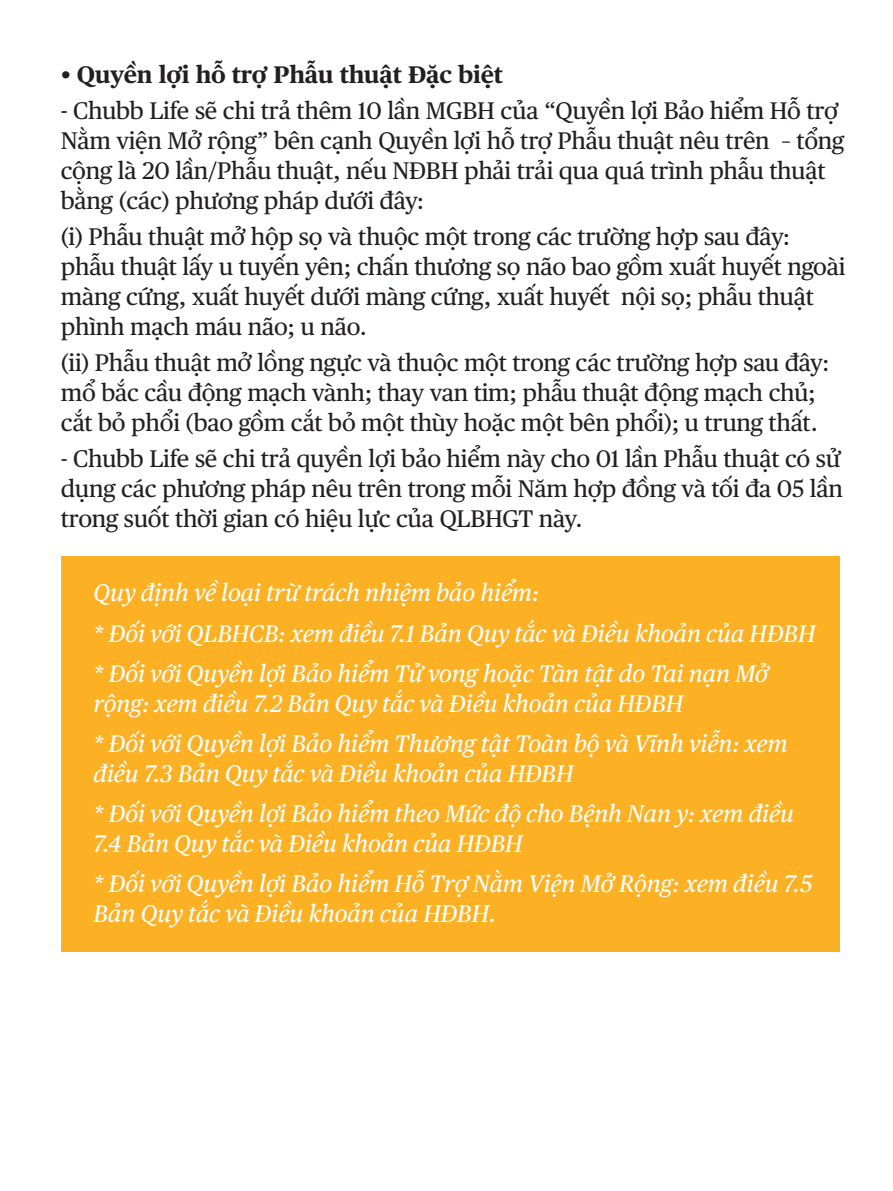
<style>
.page{position:relative;width:893px;height:1191px;background:#fff}
.page>*{position:absolute;margin:0;border:0;box-sizing:border-box;transform-origin:0 0}
.t1{font:24px/30px "Chubb Publico Text VN";letter-spacing:-.01em;color:#231f20}
.t2{font:italic 24px/40px "Chubb Publico Text VN";color:#fff}
.t3{font:700 24px "Chubb Publico Text VN";letter-spacing:-.01em;color:#231f20}
.s1{font-weight:400}
</style>
<div class="page">
<div style="left:61px;top:556px;width:777px;height:395px;background:#fcb124"></div>
<p class="t3" style="left:61px;top:56px;width:443px"><span class="s1">•</span> Quyền lợi hỗ trợ Phẫu thuật Đặc biệt</p>
<p class="t1" style="left:61px;top:94px;width:784px">- Chubb Life sẽ chi trả thêm 10 lần MGBH của “Quyền lợi Bảo hiểm Hỗ trợ Nằm viện Mở rộng” bên cạnh Quyền lợi hỗ trợ Phẫu thuật nêu trên – tổng cộng là 20 lần/Phẫu thuật, nếu NĐBH phải trải qua quá trình phẫu thuật bằng (các) phương pháp dưới đây:</p>
<p class="t1" style="left:61px;top:220px;width:786px">(i) Phẫu thuật mở hộp sọ và thuộc một trong các trường hợp sau đây: phẫu thuật lấy u tuyến yên; chấn thương sọ não bao gồm xuất huyết ngoài màng cứng, xuất huyết dưới màng cứng, xuất huyết nội sọ; phẫu thuật phình mạch máu não; u não.</p>
<p class="t1" style="left:61px;top:346px;width:769px">(ii) Phẫu thuật mở lồng ngực và thuộc một trong các trường hợp sau đây: mổ bắc cầu động mạch vành; thay van tim; phẫu thuật động mạch chủ; cắt bỏ phổi (bao gồm cắt bỏ một thùy hoặc một bên phổi); u trung thất.</p>
<p class="t1" style="left:61px;top:442px;width:783px;text-align:justify">- Chubb Life sẽ chi trả quyền lợi bảo hiểm này cho 01 lần Phẫu thuật có sử dụng các phương pháp nêu trên trong mỗi Năm hợp đồng và tối đa 05 lần trong suốt thời gian có hiệu lực của QLBHGT này.</p>
<p class="t2" style="left:93px;top:571px;width:723px">Quy định về loại trừ trách nhiệm bảo hiểm:<br>* Đối với QLBHCB: xem điều 7.1 Bản Quy tắc và Điều khoản của HĐBH * Đối với Quyền lợi Bảo hiểm Tử vong hoặc Tàn tật do Tai nạn Mở</p>
<p class="t2" style="left:93px;top:682px;width:695px">rộng: xem điều 7.2 Bản Quy tắc và Điều khoản của HĐBH<br>* Đối với Quyền lợi Bảo hiểm Thương tật Toàn bộ và Vĩnh viễn: xem</p>
<p class="t2" style="left:93px;top:752px;width:702px">điều 7.3 Bản Quy tắc và Điều khoản của HĐBH<br>* Đối với Quyền lợi Bảo hiểm theo Mức độ cho Bệnh Nan y: xem điều</p>
<p class="t2" style="left:93px;top:822px;width:720px">7.4 Bản Quy tắc và Điều khoản của HĐBH<br>* Đối với Quyền lợi Bảo hiểm Hỗ Trợ Nằm Viện Mở Rộng: xem điều 7.5</p>
<p class="t2" style="left:93px;top:892px;width:404px">Bản Quy tắc và Điều khoản của HĐBH.</p>
</div>
